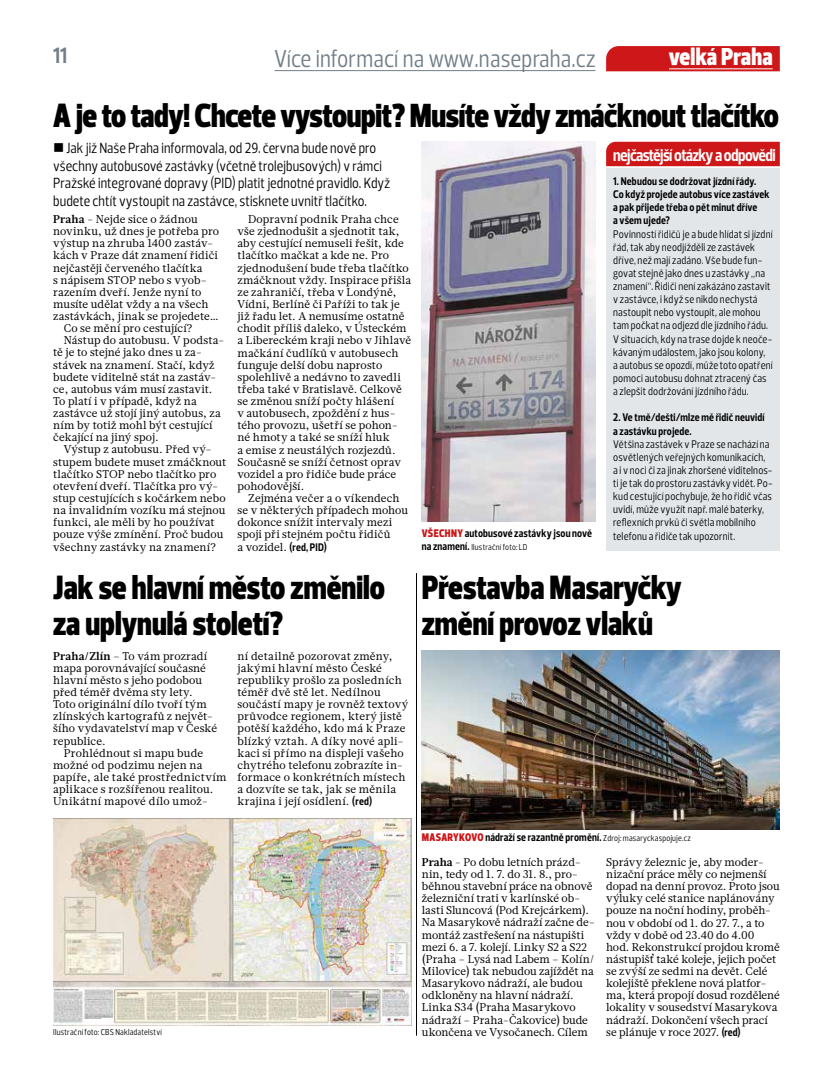
<style>
.page{position:relative;width:833px;height:1081px;background:#fff}
.page>*{position:absolute;margin:0;border:0;box-sizing:border-box;transform-origin:0 0}
.t1{font:900 34.38px/36.2px "Prelo Condensed";color:#000}
.t2{font:900 34.12px "Prelo Condensed";letter-spacing:-.01em;color:#000}
.t3{font:25px "Prelo Condensed";letter-spacing:.01em;color:#717e86}
.t4{font:900 25px "Prelo Condensed";letter-spacing:.01em;color:#fff}
.t5{font:700 22.5px "Prelo Condensed";color:#717e86}
.t6{font:700 17.5px "Prelo Condensed";letter-spacing:-.03em;color:#fff}
.t7{font:15px/17.5px "Prelo Condensed";color:#000}
.t8{font:11.25px/12.1px "Glosa Text";letter-spacing:.005em;color:#000}
.t9{font:11.25px/13.1px "Prelo Condensed";letter-spacing:.015em;color:#000}
.t10{font:700 11.25px/13.1px "Prelo Condensed";letter-spacing:.015em;color:#000}
.t11{font:8.75px "Prelo Condensed";letter-spacing:.025em;color:#000}
.s1{font-weight:700}
.s2{font-family:"Prelo Condensed";font-weight:700}
.s3{font-weight:900;color:#cd1719}
.s4{font-weight:700;font-size:11.25px}
.s5{font-weight:400;font-size:8.75px}
</style>
<div class="page">
<svg style="left:606px;top:46px;width:174px;height:25px;background:#ce1b1d"></svg>
<hr style="left:669px;top:68px;width:103px;height:1px;background:#fff">
<hr style="left:274px;top:70px;width:321px;height:1px;background:#717e86">
<img style="left:53px;top:819px;width:358px;height:206px">
<hr style="left:416px;top:573px;width:1px;height:462px;background:#000">
<div style="left:606px;top:168px;width:174px;height:382px;background:#e2e6e9"></div>
<div style="left:606px;top:142px;width:174px;height:24px;background:#cd1719"></div>
<img style="left:422px;top:142px;width:173px;height:380px">
<img style="left:422px;top:650px;width:358px;height:179px">
<h3 class="t5" style="left:53px;top:42px;width:15px">11</h3>
<h3 class="t3" style="left:274px;top:43px;width:323px">Více informací na www.nasepraha.cz</h3>
<h3 class="t4" style="left:668px;top:41px;width:105px">velká Praha</h3>
<h2 class="t2" style="left:53px;top:95px;width:727px">Aje to tady! Chcete vystoupit? Musíte vždy zmáčknout tlačítko</h2>
<p class="t7" style="left:53px;top:139px;width:338px;text-indent:13px">Jak již Naše Praha informovala, od 29. června bude nově pro všechny autobusové zastávky (včetně trolejbusových) v rámci Pražské integrované dopravy (PID) platit jednotné pravidlo. Když budete chtít vystoupit na zastávce, stisknete uvnitř tlačítko.</p>
<h3 class="t6" style="left:613px;top:144px;width:164px">nejčastější otázky aodpovědi</h3>
<p class="t10" style="left:613px;top:175px;width:158px">1. Nebudou se dodržovat jízdní řády.<br>Co když projede autobus více zastávek a pak přijede třeba o pět minut dříve<br>a všem ujede?</p>
<p class="t9" style="left:613px;top:227px;width:161px">Povinností řidičů je a bude hlídat si jízdní řád, tak aby neodjížděli ze zastávek dříve, než mají zadáno. Vše bude fun&shy;govat stejně jako dnes u zastávky „na znamení“. Řidiči není zakázáno zastavit v zastávce, i když se nikdo nechystá nastoupit nebo vystoupit, ale mohou tam počkat na odjezd dle jízdního řádu.<br>V situacích, kdy na trase dojde k neoče&shy;kávaným událostem, jako jsou kolony, a autobus se opozdí, může toto opatření pomoci autobusu dohnat ztracený čas a zlepšit dodržování jízdního řádu.</p>
<p class="t10" style="left:613px;top:411px;width:153px">2. Ve tmě/dešti/mlze mě řidič neuvidí a zastávku projede.</p>
<p class="t9" style="left:613px;top:437px;width:161px">Většina zastávek v Praze se nachází na osvětlených veřejných komunikacích, a i v noci či za jinak zhoršené viditelnos&shy;ti je tak do prostoru zastávky vidět. Po&shy;kud cestující pochybuje, že ho řidič včas uvidí, může využít např. malé baterky, reflexních prvků či světla mobilního</p>
<p class="t8" style="left:53px;top:213px;width:146px"><span class="s1">Praha</span> - Nejde sice o žádnou</p>
<p class="t8" style="left:53px;top:225px;width:167px">novinku, už dnes je potřeba pro</p>
<p class="t8" style="left:53px;top:237px;width:162px">výstup na zhruba 1400 zastáv-</p>
<p class="t8" style="left:53px;top:249px;width:166px">kách v Praze dát znamení řidiči</p>
<p class="t8" style="left:53px;top:262px;width:151px">nejčastěji červeného tlačítka</p>
<p class="t8" style="left:53px;top:274px;width:155px">s nápisem STOP nebo s vyob-</p>
<p class="t8" style="left:53px;top:286px;width:150px">razením dveří. Jenže nyní to</p>
<p class="t8" style="left:53px;top:298px;width:157px">musíte udělat vždy a na všech</p>
<p class="t8" style="left:53px;top:310px;width:167px">zastávkách, jinak se projedete…</p>
<p class="t8" style="left:64px;top:322px;width:130px">Co se mění pro cestující?</p>
<p class="t8" style="left:64px;top:334px;width:162px">Nástup do autobusu. V podsta-</p>
<p class="t8" style="left:53px;top:347px;width:150px">tě je to stejné jako dnes u za-</p>
<p class="t8" style="left:53px;top:359px;width:163px">stávek na znamení. Stačí, když</p>
<p class="t8" style="left:53px;top:371px;width:165px">budete viditelně stát na zastáv-</p>
<p class="t8" style="left:53px;top:383px;width:161px">ce, autobus vám musí zastavit.</p>
<p class="t8" style="left:53px;top:395px;width:145px">To platí i v případě, když na</p>
<p class="t8" style="left:53px;top:407px;width:169px">zastávce už stojí jiný autobus, za</p>
<p class="t8" style="left:53px;top:419px;width:161px">ním by totiž mohl být cestující</p>
<p class="t8" style="left:53px;top:431px;width:107px">čekající na jiný spoj.</p>
<p class="t8" style="left:64px;top:444px;width:150px">Výstup z autobusu. Před vý-</p>
<p class="t8" style="left:53px;top:456px;width:175px">stupem budete muset zmáčknout</p>
<p class="t8" style="left:53px;top:468px;width:165px">tlačítko STOP nebo tlačítko pro</p>
<p class="t8" style="left:53px;top:480px;width:167px">otevření dveří. Tlačítka pro vý-</p>
<p class="t8" style="left:53px;top:492px;width:174px">stup cestujících s kočárkem nebo</p>
<p class="t8" style="left:53px;top:504px;width:174px">na invalidním vozíku má stejnou</p>
<p class="t8" style="left:53px;top:516px;width:163px">funkci, ale měli by ho používat</p>
<p class="t8" style="left:53px;top:528px;width:172px">pouze výše zmínění. Proč budou</p>
<p class="t8" style="left:53px;top:541px;width:164px">všechny zastávky na znamení?</p>
<p class="t8" style="left:237px;top:213px;width:175px;text-indent:11px">Dopravní podnik Praha chce vše zjednodušit a sjednotit tak, aby cestující nemuseli řešit, kde tlačítko mačkat a kde ne. Pro zjednodušení bude třeba tlačítko zmáčknout vždy. Inspirace přišla ze zahraničí, třeba v Londýně,<br>Vídni, Berlíně či Paříži to tak je již řadu let. A nemusíme ostatně chodit příliš daleko, v Ústeckém a Libereckém kraji nebo v Jihlavě mačkání čudlíků v autobusech funguje delší dobu naprosto spolehlivě a nedávno to zavedli třeba také v Bratislavě. Celkově se změnou sníží počty hlášení<br>v autobusech, zpoždění z hus&shy;tého provozu, ušetří se pohon&shy;né hmoty a také se sníží hluk<br>a emise z neustálých rozjezdů.<br>Současně se sníží četnost oprav vozidel a pro řidiče bude práce pohodovější.</p>
<p class="t8" style="left:237px;top:492px;width:172px;text-indent:11px">Zejména večer a o víkendech se v některých případech mohou dokonce snížit intervaly mezi spoji při stejném počtu řidičů<br>a vozidel. <span class="s2">(red, PID)</span></p>
<p class="t10" style="left:422px;top:527px;width:172px"><span class="s3">VŠECHNY</span> autobusové zastávky jsou nově</p>
<p class="t9" style="left:613px;top:529px;width:124px">telefonu a řidiče tak upozornit.</p>
<p class="t11" style="left:422px;top:541px;width:107px"><span class="s4">na znamení.</span> Ilustrační foto: LD</p>
<h1 class="t1" style="left:53px;top:569px;width:333px">Jak se hlavní město změnilo za uplynulá století?</h1>
<p class="t8" style="left:53px;top:650px;width:165px"><span class="s1">Praha/Zlín</span> – To vám prozradí mapa porovnávající současné hlavní město s jeho podobou před téměř dvěma sty lety.<br>Toto originální dílo tvoří tým zlínských kartografů z největ&shy;šího vydavatelství map v České republice.</p>
<p class="t8" style="left:53px;top:747px;width:175px;text-indent:11px">Prohlédnout si mapu bude možné od podzimu nejen na papíře, ale také prostřednictvím aplikace s rozšířenou realitou.<br>Unikátní mapové dílo umož-</p>
<p class="t8" style="left:237px;top:650px;width:172px">ní detailně pozorovat změny, jakými hlavní město České republiky prošlo za posledních téměř dvě stě let. Nedílnou součástí mapy je rovněž textový průvodce regionem, který jistě potěší každého, kdo má k Praze blízký vztah. A díky nové apli&shy;kaci si přímo na displeji vašeho chytrého telefonu zobrazíte in&shy;formace o konkrétních místech a dozvíte se tak, jak se měnila krajina i její osídlení. <span class="s2">(red)</span></p>
<p class="t11" style="left:53px;top:1027px;width:110px">Ilustrační foto: CBS Nakladatelství</p>
<h1 class="t1" style="left:422px;top:569px;width:261px">Přestavba Masaryčky změní provoz vlaků</h1>
<p class="t10" style="left:422px;top:831px;width:270px"><span class="s3">MASARYKOVO</span> nádraží se razantně promění. <span class="s5">Zdroj: masaryckaspojuje.cz</span></p>
<p class="t8" style="left:422px;top:856px;width:175px"><span class="s1">Praha</span> - Po dobu letních prázd&shy;nin, tedy od 1. 7. do 31. 8., pro&shy;běhnou stavební práce na obnově železniční trati v karlínské ob&shy;lasti Sluncová (Pod Krejcárkem).<br>Na Masarykově nádraží začne de&shy;montáž zastřešení na nástupišti mezi 6. a 7. kolejí. Linky S2 a S22 (Praha – Lysá nad Labem – Kolín/<br>Milovice) tak nebudou zajíždět na<br>Masarykovo nádraží, ale budou odkloněny na hlavní nádraží.<br>Linka S34 (Praha Masarykovo nádraží – Praha-Čakovice) bude ukončena ve Vysočanech. Cílem</p>
<p class="t8" style="left:606px;top:856px;width:175px">Správy železnic je, aby moder&shy;nizační práce měly co nejmenší dopad na denní provoz. Proto jsou výluky celé stanice naplánovány pouze na noční hodiny, proběh&shy;nou v období od 1. do 27. 7., a to vždy v době od 23.40 do 4.00 hod. Rekonstrukcí projdou kromě nástupišť také koleje, jejich počet se zvýší ze sedmi na devět. Celé kolejiště překlene nová platfor&shy;ma, která propojí dosud rozdělené lokality v sousedství Masarykova nádraží. Dokončení všech prací se plánuje v roce 2027. <span class="s2">(red)</span></p>
</div>
